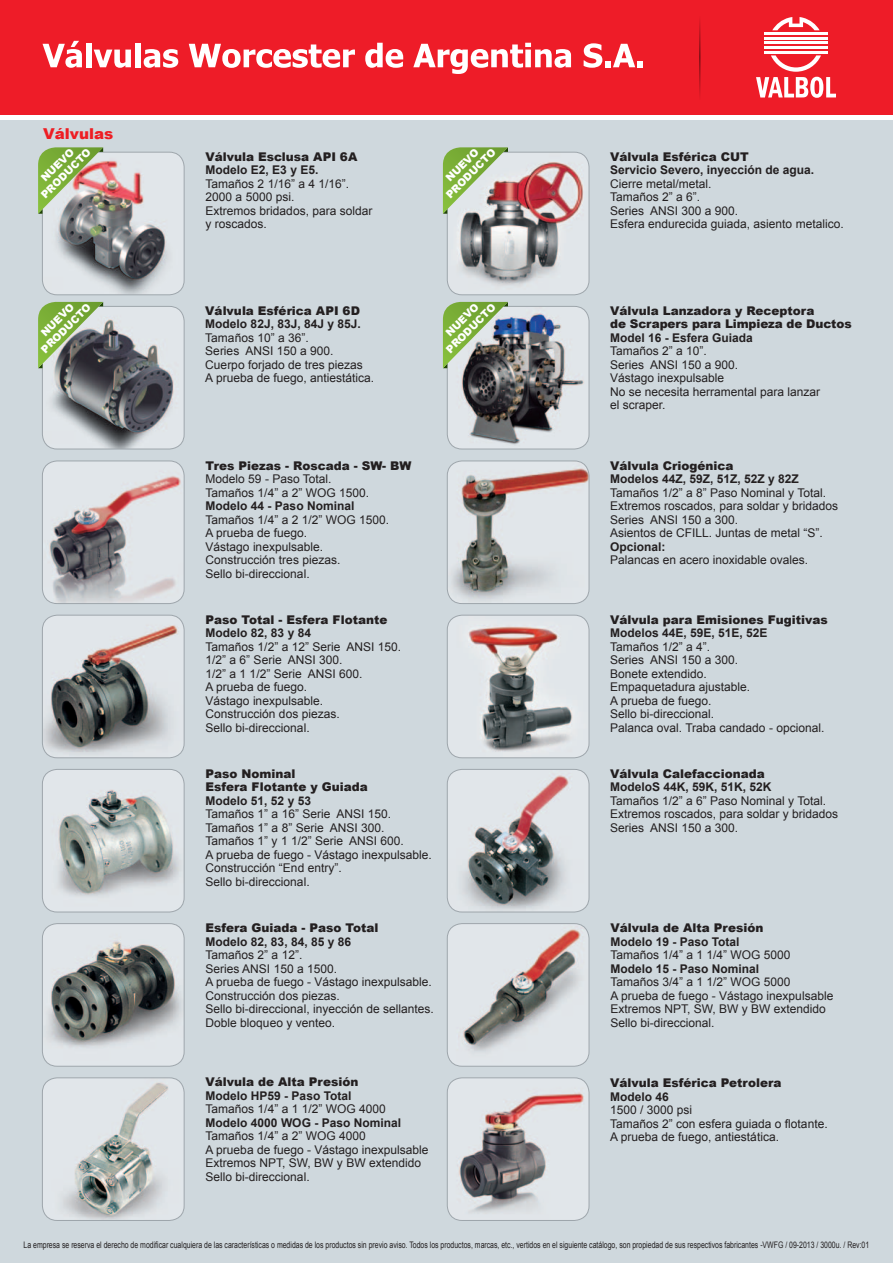
<style>
.page{position:relative;width:893px;height:1263px;background:#fff}
.page>*{position:absolute;margin:0;border:0;box-sizing:border-box;transform-origin:0 0}
.t1{font:900 15px "Arial";color:#ee1d23}
.t2{font:12px/13.5px "Arial";color:#231f20}
.t3{font:900 12px/13.5px "Arial";color:#231f20}
.t4{font:700 12px "Arial";color:#231f20}
.t5{font:900 10.5px/12px "Arial";color:#fff;text-align:center}
.t6{font:9px "Arial";color:#231f20;scale:.77 1}
</style>
<div class="page">
<div style="left:0;top:120px;width:893px;height:1143px;background:#cfd8dd"></div>
<div style="left:0;top:0;width:893px;height:115px;background:#ee1c28"></div>
<img style="left:42px;top:461px;width:142px;height:143px">
<div style="left:42px;top:461px;width:142px;height:143px;border:1px solid #9da5ab;border-radius:15px"></div>
<img style="left:447px;top:461px;width:142px;height:143px">
<div style="left:447px;top:461px;width:142px;height:143px;border:1px solid #9da5ab;border-radius:15px"></div>
<img style="left:447px;top:615px;width:142px;height:143px">
<div style="left:447px;top:615px;width:142px;height:143px;border:1px solid #9da5ab;border-radius:15px"></div>
<img style="left:42px;top:615px;width:142px;height:143px">
<div style="left:42px;top:615px;width:142px;height:143px;border:1px solid #9da5ab;border-radius:15px"></div>
<img style="left:447px;top:769px;width:142px;height:143px">
<div style="left:447px;top:769px;width:142px;height:143px;border:1px solid #9da5ab;border-radius:15px"></div>
<img style="left:42px;top:769px;width:142px;height:143px">
<div style="left:42px;top:769px;width:142px;height:143px;border:1px solid #9da5ab;border-radius:15px"></div>
<img style="left:42px;top:923px;width:142px;height:143px">
<div style="left:42px;top:923px;width:142px;height:143px;border:1px solid #9da5ab;border-radius:15px"></div>
<img style="left:447px;top:1079px;width:142px;height:141px">
<div style="left:447px;top:1077px;width:142px;height:144px;border:1px solid #9da5ab;border-radius:15px"></div>
<img style="left:42px;top:1078px;width:142px;height:142px">
<div style="left:42px;top:1077px;width:142px;height:144px;border:1px solid #9da5ab;border-radius:15px"></div>
<img style="left:447px;top:923px;width:142px;height:143px">
<div style="left:447px;top:923px;width:142px;height:143px;border:1px solid #9da5ab;border-radius:15px"></div>
<hr style="left:764px;top:32px;width:64px;height:3px;background:#fff">
<hr style="left:764px;top:37px;width:64px;height:2px;background:#fff">
<hr style="left:764px;top:42px;width:64px;height:2px;background:#fff">
<hr style="left:764px;top:46px;width:64px;height:3px;background:#fff">
<hr style="left:764px;top:51px;width:64px;height:2px;background:#fff">
<svg style="left:772px;top:17px;width:48px;height:13px"></svg>
<svg style="left:756px;top:55px;width:80px;height:43px"></svg>
<hr style="left:699px;top:15px;width:1px;height:85px;background:#8a9297">
<svg style="left:43px;top:41px;width:39px;height:27px"></svg>
<div style="left:86px;top:43px;width:6px;height:24px;background:#fff"></div>
<svg style="left:94px;top:50px;width:37px;height:18px"></svg>
<div style="left:135px;top:43px;width:6px;height:24px;background:#fff"></div>
<svg style="left:144px;top:49px;width:34px;height:19px"></svg>
<svg style="left:189px;top:44px;width:166px;height:24px"></svg>
<svg style="left:365px;top:43px;width:38px;height:25px"></svg>
<svg style="left:413px;top:43px;width:158px;height:31px"></svg>
<svg style="left:584px;top:43px;width:59px;height:25px"></svg>
<img style="left:447px;top:306px;width:142px;height:143px">
<div style="left:447px;top:306px;width:142px;height:143px;border:1px solid #9da5ab;border-radius:15px"></div>
<img style="left:447px;top:152px;width:142px;height:143px">
<div style="left:447px;top:152px;width:142px;height:143px;border:1px solid #9da5ab;border-radius:15px"></div>
<img style="left:42px;top:152px;width:142px;height:143px">
<div style="left:42px;top:152px;width:142px;height:143px;border:1px solid #9da5ab;border-radius:15px"></div>
<img style="left:42px;top:306px;width:142px;height:143px">
<div style="left:42px;top:306px;width:142px;height:143px;border:1px solid #9da5ab;border-radius:15px"></div>
<svg style="left:38px;top:302px;width:65px;height:66px;background:#78925a"></svg>
<img style="left:38px;top:147px;width:65px;height:67px">
<svg style="left:443px;top:302px;width:65px;height:66px;background:#809b65"></svg>
<svg style="left:443px;top:147px;width:65px;height:67px;background:#a4b77f"></svg>
<p class="t1" style="left:43px;top:123px;width:72px">Válvulas</p>
<p class="t5" style="left:30px;top:184px;width:67px;rotate:-45deg">NUEVO<br>PRODUCTO</p>
<p class="t5" style="left:30px;top:338px;width:67px;rotate:-45deg">NUEVO<br>PRODUCTO</p>
<p class="t3" style="left:206px;top:149px;width:153px">Válvula Esclusa API 6A</p>
<p class="t4" style="left:206px;top:162px;width:114px">Modelo E2, E3 y E5.</p>
<p class="t2" style="left:206px;top:177px;width:168px">Tamaños 2 1/16” a 4 1/16”.<br>2000 a 5000 psi.<br>Extremos bridados, para soldar y roscados.</p>
<p class="t3" style="left:205px;top:304px;width:156px">Válvula Esférica API 6D</p>
<p class="t4" style="left:205px;top:316px;width:157px">Modelo 82J, 83J, 84J y 85J.</p>
<p class="t2" style="left:205px;top:331px;width:170px">Tamaños 10” a 36”.<br>Series ANSI 150 a 900.<br>Cuerpo forjado de tres piezas<br>A prueba de fuego, antiestática.</p>
<p class="t5" style="left:435px;top:184px;width:67px;rotate:-45deg">NUEVO<br>PRODUCTO</p>
<p class="t5" style="left:435px;top:338px;width:67px;rotate:-45deg">NUEVO<br>PRODUCTO</p>
<p class="t3" style="left:206px;top:458px;width:207px">Tres Piezas - Roscada - SW- BW</p>
<p class="t2" style="left:206px;top:472px;width:165px">Modelo 59 - Paso Total.<br>Tamaños 1/4” a 2” WOG 1500.</p>
<p class="t4" style="left:206px;top:498px;width:150px">Modelo 44 - Paso Nominal</p>
<p class="t2" style="left:206px;top:513px;width:185px">Tamaños 1/4” a 2 1/2” WOG 1500.<br>A prueba de fuego.<br>Vástago inexpulsable.<br>Construcción tres piezas.<br>Sello bi-direccional.</p>
<p class="t3" style="left:206px;top:612px;width:183px">Paso Total - Esfera Flotante</p>
<p class="t4" style="left:206px;top:625px;width:107px">Modelo 82, 83 y 84</p>
<p class="t2" style="left:206px;top:640px;width:197px">Tamaños 1/2” a 12” Serie ANSI 150.<br>1/2” a 6” Serie ANSI 300.<br>1/2” a 1 1/2” Serie ANSI 600.<br>A prueba de fuego.<br>Vástago inexpulsable.<br>Construcción dos piezas.<br>Sello bi-direccional.</p>
<p class="t3" style="left:206px;top:766px;width:164px">Paso Nominal<br>Esfera Flotante y Guiada</p>
<p class="t4" style="left:206px;top:793px;width:107px">Modelo 51, 52 y 53</p>
<p class="t2" style="left:206px;top:808px;width:228px">Tamaños 1” a 16” Serie ANSI 150.<br>Tamaños 1” a 8” Serie ANSI 300.<br>Tamaños 1” y 1 1/2” Serie ANSI 600.<br>A prueba de fuego - Vástago inexpulsable.<br>Construcción “End entry”.<br>Sello bi-direccional.</p>
<p class="t3" style="left:206px;top:921px;width:175px">Esfera Guiada - Paso Total</p>
<p class="t4" style="left:206px;top:933px;width:147px">Modelo 82, 83, 84, 85 y 86</p>
<p class="t2" style="left:206px;top:948px;width:230px">Tamaños 2” a 12”.<br>Series ANSI 150 a 1500.<br>A prueba de fuego - Vástago inexpulsable.<br>Construcción dos piezas.<br>Sello bi-direccional, inyección de sellantes.<br>Doble bloqueo y venteo.</p>
<p class="t3" style="left:206px;top:1075px;width:154px">Válvula de Alta Presión</p>
<p class="t4" style="left:206px;top:1088px;width:147px">Modelo HP59 - Paso Total</p>
<p class="t2" style="left:206px;top:1102px;width:182px">Tamaños 1/4” a 1 1/2” WOG 4000</p>
<p class="t4" style="left:206px;top:1115px;width:197px">Modelo 4000 WOG - Paso Nominal</p>
<p class="t2" style="left:206px;top:1129px;width:224px">Tamaños 1/4” a 2” WOG 4000<br>A prueba de fuego - Vástago inexpulsable<br>Extremos NPT, SW, BW y BW extendido<br>Sello bi-direccional.</p>
<p class="t3" style="left:610px;top:149px;width:140px">Válvula Esférica CUT</p>
<p class="t4" style="left:610px;top:162px;width:206px">Servicio Severo, inyección de agua.</p>
<p class="t2" style="left:610px;top:177px;width:235px">Cierre metal/metal.<br>Tamaños 2” a 6”.<br>Series ANSI 300 a 900.<br>Esfera endurecida guiada, asiento metalico.</p>
<p class="t3" style="left:610px;top:304px;width:243px">Válvula Lanzadora y Receptora<br>de Scrapers para Limpieza de Ductos</p>
<p class="t4" style="left:610px;top:330px;width:144px">Model 16 - Esfera Guiada</p>
<p class="t2" style="left:610px;top:345px;width:212px">Tamaños 2” a 10”.<br>Series ANSI 150 a 900.<br>Vástago inexpulsable<br>No se necesita herramental para lanzar el scraper.</p>
<p class="t3" style="left:610px;top:458px;width:125px">Válvula Criogénica</p>
<p class="t4" style="left:610px;top:471px;width:190px">Modelos 44Z, 59Z, 51Z, 52Z y 82Z</p>
<p class="t2" style="left:610px;top:486px;width:230px">Tamaños 1/2” a 8” Paso Nominal y Total.<br>Extremos roscados, para soldar y bridados Series ANSI 150 a 300.<br>Asientos de CFILL. Juntas de metal “S”.</p>
<p class="t4" style="left:610px;top:538px;width:57px">Opcional:</p>
<p class="t2" style="left:610px;top:553px;width:200px">Palancas en acero inoxidable ovales.</p>
<p class="t3" style="left:610px;top:612px;width:219px">Válvula para Emisiones Fugitivas</p>
<p class="t4" style="left:610px;top:625px;width:159px">Modelos 44E, 59E, 51E, 52E</p>
<p class="t2" style="left:610px;top:640px;width:216px">Tamaños 1/2” a 4”.<br>Series ANSI 150 a 300.<br>Bonete extendido.<br>Empaquetadura ajustable.<br>A prueba de fuego.<br>Sello bi-direccional.<br>Palanca oval. Traba candado - opcional.</p>
<p class="t3" style="left:610px;top:766px;width:156px">Válvula Calefaccionada</p>
<p class="t4" style="left:610px;top:779px;width:163px">ModeloS 44K, 59K, 51K, 52K</p>
<p class="t2" style="left:610px;top:794px;width:230px">Tamaños 1/2” a 6” Paso Nominal y Total.<br>Extremos roscados, para soldar y bridados<br>Series ANSI 150 a 300.</p>
<p class="t3" style="left:610px;top:921px;width:154px">Válvula de Alta Presión</p>
<p class="t4" style="left:610px;top:933px;width:131px">Modelo 19 - Paso Total</p>
<p class="t2" style="left:610px;top:948px;width:182px">Tamaños 1/4” a 1 1/4” WOG 5000</p>
<p class="t4" style="left:610px;top:960px;width:150px">Modelo 15 - Paso Nominal</p>
<p class="t2" style="left:610px;top:975px;width:224px">Tamaños 3/4” a 1 1/2” WOG 5000<br>A prueba de fuego - Vástago inexpulsable<br>Extremos NPT, SW, BW y BW extendido<br>Sello bi-direccional.</p>
<p class="t3" style="left:610px;top:1076px;width:173px">Válvula Esférica Petrolera</p>
<p class="t4" style="left:610px;top:1089px;width:60px">Modelo 46</p>
<p class="t2" style="left:610px;top:1103px;width:219px">1500 / 3000 psi<br>Tamaños 2” con esfera guiada o flotante.<br>A prueba de fuego, antiestática.</p>
<p class="t6" style="left:24px;top:1239px;width:1100px">La empresa se reserva el derecho de modificar cualquiera de las características o medidas de los productos sin previo aviso. Todos los productos, marcas, etc., vertidos en el siguiente catálogo, son propiedad de sus respectivos fabricantes -VWFG / 09-2013 / 3000u. / Rev:01</p>
</div>
